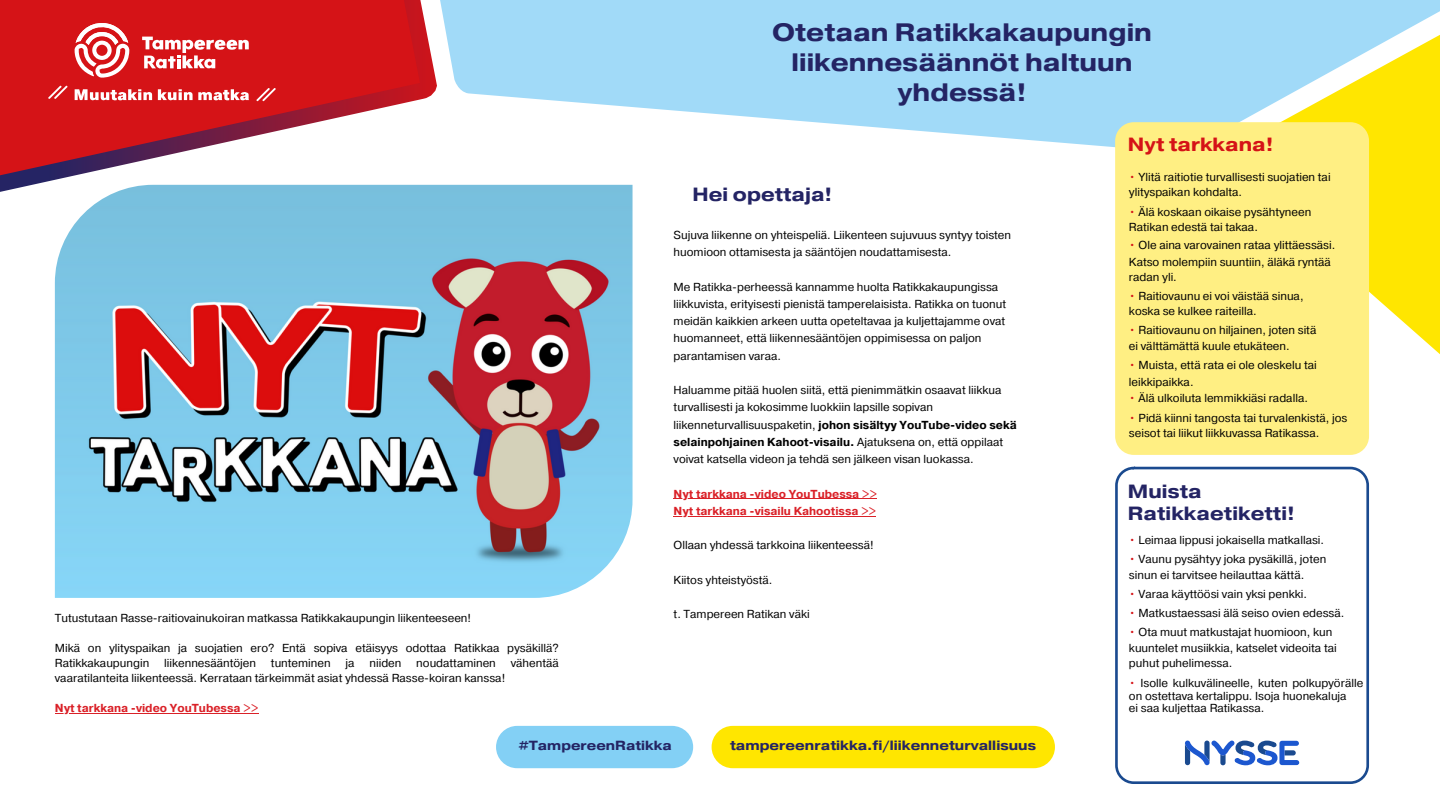
<style>
.page{position:relative;width:1440px;height:810px;background:#fff}
.page>*{position:absolute;margin:0;border:0;box-sizing:border-box;transform-origin:0 0}
.t1{font:700 25.1px/30px "Pragmatica Ext";color:#242464;text-align:center}
.t2{font:700 19px/21.8px "Pragmatica Ext";letter-spacing:.005em;color:#242464}
.t3{font:700 19px "Pragmatica Ext";letter-spacing:.005em;color:#d51317}
.t4{font:700 13.4px "Pragmatica Ext";color:#242464}
.t5{font:700 13.2px "Pragmatica Ext";color:#242464}
.t6{font:11.6px/17.2px "Pragmatica";color:#000}
.t7{font:700 11.6px "Pragmatica";color:#da2128}
.s1{font-weight:700}
.s2{color:#d51317}
</style>
<div class="page">
<svg style="left:445px;top:0;width:776px;height:148px;fill:#a1daf8"></svg>
<svg style="left:0;top:0;width:445px;height:192px"></svg>
<svg style="left:1221px;top:0;width:219px;height:354px;background:#dde57e"></svg>
<svg style="left:75px;top:89px;width:174px;height:11px"></svg>
<svg style="left:48px;top:86px;width:20px;height:13px"></svg>
<svg style="left:256px;top:88px;width:20px;height:13px"></svg>
<svg style="left:142px;top:37px;width:107px;height:31px"></svg>
<svg style="left:75px;top:23px;width:54px;height:55px"></svg>
<div style="left:1115px;top:467px;width:254px;height:317px;border:3px solid #1a4a8f;border-radius:17px"></div>
<svg style="left:1185px;top:740px;width:114px;height:25px"></svg>
<div style="left:1115px;top:122px;width:254px;height:333px;background:#ffef83;border-radius:19px"></div>
<div style="left:496px;top:726px;width:197px;height:42px;background:#83d0f5;border-radius:21px"></div>
<div style="left:712px;top:726px;width:343px;height:42px;background:#ffe600;border-radius:21px"></div>
<img style="left:55px;top:185px;width:578px;height:413px">
<hr style="left:674px;top:498px;width:203px;height:1px;background:#da2128">
<hr style="left:674px;top:516px;width:202px;height:1px;background:#da2128">
<hr style="left:55px;top:713px;width:203px;height:1px;background:#da2128">
<p class="t1" style="left:772px;top:19px;width:381px">Otetaan Ratikkakaupungin liikennesäännöt haltuun yhdessä!</p>
<p class="t6" style="left:55px;top:610px;width:418px">Tutustutaan Rasse-raitiovainukoiran matkassa Ratikkakaupungin liikenteeseen!</p>
<p class="t6" style="left:55px;top:641px;width:506px;line-height:15px">Mikä on ylityspaikan ja suojatien ero? Entä sopiva etäisyys odottaa Ratikkaa pysäkillä?<br>Ratikkakaupungin</p>
<p class="t6" style="left:164px;top:655px;width:94px">liikennesääntöjen</p>
<p class="t6" style="left:271px;top:655px;width:61px">tunteminen</p>
<p class="t6" style="left:346px;top:655px;width:11px">ja</p>
<p class="t6" style="left:369px;top:655px;width:34px">niiden</p>
<p class="t6" style="left:416px;top:655px;width:81px">noudattaminen</p>
<p class="t6" style="left:511px;top:655px;width:50px">vähentää</p>
<p class="t6" style="left:55px;top:670px;width:452px">vaaratilanteita liikenteessä. Kerrataan tärkeimmät asiat yhdessä Rasse-koiran kanssa!</p>
<p class="t7" style="left:55px;top:700px;width:205px">Nyt tarkkana -video YouTubessa &gt;&gt;</p>
<p class="t2" style="left:693px;top:184px;width:141px">Hei opettaja!</p>
<p class="t6" style="left:674px;top:227px;width:339px">Sujuva liikenne on yhteispeliä. Liikenteen sujuvuus syntyy toisten huomioon ottamisesta ja sääntöjen noudattamisesta.</p>
<p class="t6" style="left:674px;top:279px;width:334px">Me Ratikka-perheessä kannamme huolta Ratikkakaupungissa liikkuvista, erityisesti pienistä tamperelaisista. Ratikka on tuonut meidän kaikkien arkeen uutta opeteltavaa ja kuljettajamme ovat huomanneet, että liikennesääntöjen oppimisessa on paljon parantamisen varaa.</p>
<p class="t6" style="left:674px;top:382px;width:345px">Haluamme pitää huolen siitä, että pienimmätkin osaavat liikkua turvallisesti ja kokosimme luokkiin lapsille sopivan liikenneturvallisuuspaketin, <span class="s1">johon sisältyy YouTube-video sekä selainpohjainen Kahoot-visailu.</span> Ajatuksena on, että oppilaat voivat katsella videon ja tehdä sen jälkeen visan luokassa.</p>
<p class="t7" style="left:674px;top:486px;width:205px">Nyt tarkkana -video YouTubessa &gt;&gt;</p>
<p class="t7" style="left:674px;top:503px;width:204px">Nyt tarkkana -visailu Kahootissa &gt;&gt;</p>
<p class="t6" style="left:674px;top:537px;width:202px">Ollaan yhdessä tarkkoina liikenteessä!</p>
<p class="t6" style="left:674px;top:572px;width:100px">Kiitos yhteistyöstä.</p>
<p class="t6" style="left:674px;top:606px;width:138px">t. Tampereen Ratikan väki</p>
<p class="t5" style="left:519px;top:737px;width:154px">#TampereenRatikka</p>
<p class="t4" style="left:730px;top:737px;width:308px">tampereenratikka.fi/liikenneturvallisuus</p>
<p class="t3" style="left:1128px;top:131px;width:147px">Nyt tarkkana!</p>
<p class="t6" style="left:1129px;top:169px;width:203px"><span class="s2">•</span> Ylitä raitiotie turvallisesti suojatien tai</p>
<p class="t6" style="left:1129px;top:184px;width:115px">ylityspaikan kohdalta.</p>
<p class="t6" style="left:1129px;top:204px;width:184px"><span class="s2">•</span> Älä koskaan oikaise pysähtyneen</p>
<p class="t6" style="left:1129px;top:219px;width:130px">Ratikan edestä tai takaa.</p>
<p class="t6" style="left:1129px;top:237px;width:208px"><span class="s2">•</span> Ole aina varovainen rataa ylittäessäsi.</p>
<p class="t6" style="left:1129px;top:254px;width:204px">Katso molempiin suuntiin, äläkä ryntää</p>
<p class="t6" style="left:1129px;top:269px;width:49px">radan yli.</p>
<p class="t6" style="left:1129px;top:288px;width:176px"><span class="s2">•</span> Raitiovaunu ei voi väistää sinua,</p>
<p class="t6" style="left:1129px;top:303px;width:129px">koska se kulkee raiteilla.</p>
<p class="t6" style="left:1129px;top:322px;width:189px"><span class="s2">•</span> Raitiovaunu on hiljainen, joten sitä</p>
<p class="t6" style="left:1129px;top:338px;width:162px">ei välttämättä kuule etukäteen.</p>
<p class="t6" style="left:1129px;top:357px;width:189px"><span class="s2">•</span> Muista, että rata ei ole oleskelu tai</p>
<p class="t6" style="left:1129px;top:374px;width:66px">leikkipaikka.</p>
<p class="t6" style="left:1129px;top:390px;width:181px"><span class="s2">•</span> Älä ulkoiluta lemmikkiäsi radalla.</p>
<p class="t6" style="left:1129px;top:410px;width:220px"><span class="s2">•</span> Pidä kiinni tangosta tai turvalenkistä, jos</p>
<p class="t6" style="left:1129px;top:425px;width:192px">seisot tai liikut liikkuvassa Ratikassa.</p>
<p class="t2" style="left:1128px;top:482px;width:169px">Muista<br>Ratikkaetiketti!</p>
<p class="t6" style="left:1129px;top:531px;width:197px"><span class="s2">•</span> Leimaa lippusi jokaisella matkallasi.</p>
<p class="t6" style="left:1129px;top:551px;width:199px"><span class="s2">•</span> Vaunu pysähtyy joka pysäkillä, joten</p>
<p class="t6" style="left:1129px;top:567px;width:177px">sinun ei tarvitsee heilauttaa kättä.</p>
<p class="t6" style="left:1129px;top:585px;width:180px"><span class="s2">•</span> Varaa käyttöösi vain yksi penkki.</p>
<p class="t6" style="left:1129px;top:605px;width:217px"><span class="s2">•</span> Matkustaessasi älä seiso ovien edessä.</p>
<p class="t6" style="left:1129px;top:624px;width:205px"><span class="s2">•</span> Ota muut matkustajat huomioon, kun</p>
<p class="t6" style="left:1129px;top:640px;width:209px">kuuntelet musiikkia, katselet videoita tai</p>
<p class="t6" style="left:1129px;top:655px;width:105px">puhut puhelimessa.</p>
<p class="t6" style="left:1129px;top:677px;width:236px;line-height:12.8px"><span class="s2">•</span> Isolle kulkuvälineelle, kuten polkupyörälle on ostettava kertalippu. Isoja huonekaluja</p>
<p class="t6" style="left:1129px;top:700px;width:137px">ei saa kuljettaa Ratikassa.</p>
</div>
